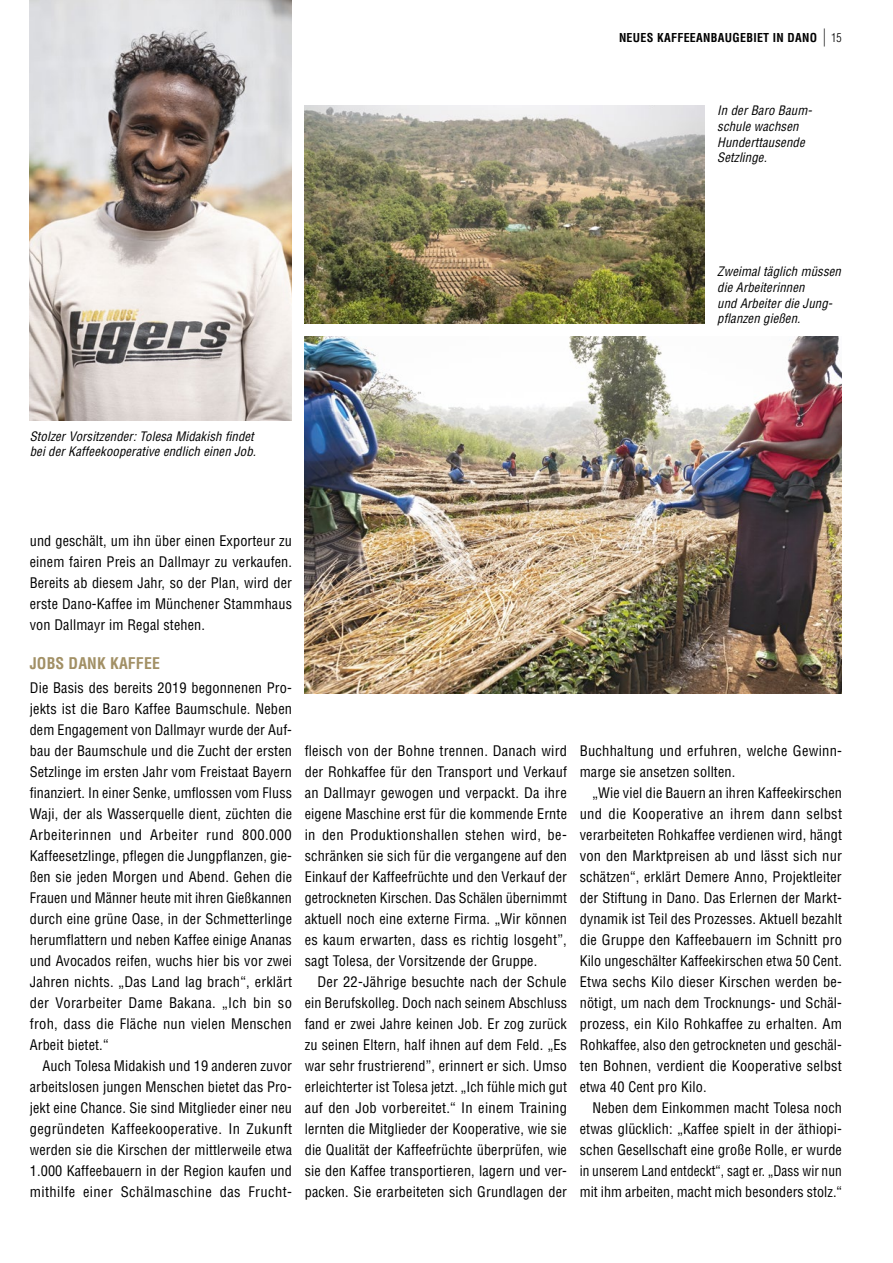
<style>
.page{position:relative;width:893px;height:1263px;background:#fff}
.page>*{position:absolute;margin:0;border:0;box-sizing:border-box;transform-origin:0 0}
.t1{font:700 condensed 15.75px "Helvetica";letter-spacing:.01em;color:#a29065}
.t2{font:condensed 14.25px/21px "Helvetica";letter-spacing:.01em;color:#000;text-align:justify}
.t3{font:italic condensed 12.75px/15.8px "Helvetica";letter-spacing:.01em;color:#000}
.t4{font:700 condensed 12px "Helvetica";letter-spacing:.025em;color:#000}
.s1{font-weight:300;font-size:18px}
.s2{font-weight:300}
</style>
<div class="page">
<img style="left:30px;top:0;width:262px;height:420px">
<img style="left:305px;top:105px;width:399px;height:218px">
<img style="left:305px;top:336px;width:537px;height:357px">
<p class="t4" style="left:619px;top:30px;width:224px">NEUES KAFFEEANBAUGEBIET IN DANO <span class="s1">|</span> <span class="s2">15</span></p>
<p class="t3" style="left:717px;top:103px;width:96px">In der Baro Baum&shy;schule wachsen<br>Hunderttausende<br>Setzlinge.</p>
<p class="t3" style="left:717px;top:263px;width:125px">Zweimal täglich müssen die Arbeiterinnen<br>und Arbeiter die Jung&shy;pflanzen gießen.</p>
<p class="t3" style="left:30px;top:428px;width:228px">Stolzer Vorsitzender: Tolesa Midakish findet bei der Kaffeekooperative endlich einen Job.</p>
<p class="t2" style="left:30px;top:530px;width:264px">und geschält, um ihn über einen Exporteur zu einem fairen Preis an Dallmayr zu verkaufen.<br>Bereits ab diesem Jahr, so der Plan, wird der erste Dano-Kaffee im Münchener Stammhaus von Dallmayr im Regal stehen.</p>
<p class="t1" style="left:30px;top:653px;width:132px">JOBS DANK KAFFEE</p>
<p class="t2" style="left:30px;top:677px;width:264px">Die Basis des bereits 2019 begonnenen Pro&shy;jekts ist die Baro Kaffee Baumschule. Neben dem Engagement von Dallmayr wurde der Auf&shy;bau der Baumschule und die Zucht der ersten Setzlinge im ersten Jahr vom Freistaat Bayern finanziert. In einer Senke, umflossen vom Fluss Waji, der als Wasserquelle dient, züchten die Arbeiterinnen und Arbeiter rund 800.000<br>Kaffeesetzlinge, pflegen die Jungpflanzen, gie&shy;ßen sie jeden Morgen und Abend. Gehen die Frauen und Männer heute mit ihren Gießkannen durch eine grüne Oase, in der Schmetterlinge herumflattern und neben Kaffee einige Ananas und Avocados reifen, wuchs hier bis vor zwei Jahren nichts. „Das Land lag brach“, erklärt der Vorarbeiter Dame Bakana. „Ich bin so froh, dass die Fläche nun vielen Menschen Arbeit bietet.“</p>
<p class="t2" style="left:30px;top:1055px;width:264px;text-indent:13px">Auch Tolesa Midakish und 19 anderen zuvor arbeitslosen jungen Menschen bietet das Pro&shy;jekt eine Chance. Sie sind Mitglieder einer neu gegründeten Kaffeekooperative. In Zukunft werden sie die Kirschen der mittlerweile etwa 1.000 Kaffeebauern in der Region kaufen und mithilfe einer Schälmaschine das Frucht-</p>
<p class="t2" style="left:305px;top:740px;width:264px">fleisch von der Bohne trennen. Danach wird der Rohkaffee für den Transport und Verkauf an Dallmayr gewogen und verpackt. Da ihre eigene Maschine erst für die kommende Ernte in den Produktionshallen stehen wird, be&shy;schränken sie sich für die vergangene auf den Einkauf der Kaffeefrüchte und den Verkauf der getrockneten Kirschen. Das Schälen übernimmt aktuell noch eine externe Firma. „Wir können es kaum erwarten, dass es richtig losgeht”, sagt Tolesa, der Vorsitzende der Gruppe.</p>
<p class="t2" style="left:305px;top:971px;width:264px;text-indent:13px">Der 22-Jährige besuchte nach der Schule ein Berufskolleg. Doch nach seinem Abschluss fand er zwei Jahre keinen Job. Er zog zurück zu seinen Eltern, half ihnen auf dem Feld. „Es war sehr frustrierend”, erinnert er sich. Umso erleichterter ist Tolesa jetzt. „Ich fühle mich gut auf den Job vorbereitet.“ In einem Training lernten die Mitglieder der Kooperative, wie sie die Qualität der Kaffeefrüchte überprüfen, wie sie den Kaffee transportieren, lagern und ver&shy;packen. Sie erarbeiteten sich Grundlagen der</p>
<p class="t2" style="left:580px;top:740px;width:262px">Buchhaltung und erfuhren, welche Gewinn&shy;marge sie ansetzen sollten.</p>
<p class="t2" style="left:580px;top:782px;width:264px;text-indent:13px">„Wie viel die Bauern an ihren Kaffeekirschen und die Kooperative an ihrem dann selbst verarbeiteten Rohkaffee verdienen wird, hängt von den Marktpreisen ab und lässt sich nur schätzen“, erklärt Demere Anno, Projektleiter der Stiftung in Dano. Das Erlernen der Markt&shy;dynamik ist Teil des Prozesses. Aktuell bezahlt die Gruppe den Kaffeebauern im Schnitt pro Kilo ungeschälter Kaffeekirschen etwa 50 Cent.<br>Etwa sechs Kilo dieser Kirschen werden be&shy;nötigt, um nach dem Trocknungs- und Schäl&shy;prozess, ein Kilo Rohkaffee zu erhalten. Am Rohkaffee, also den getrockneten und geschäl&shy;ten Bohnen, verdient die Kooperative selbst etwa 40 Cent pro Kilo.</p>
<p class="t2" style="left:580px;top:1097px;width:264px;text-indent:13px">Neben dem Einkommen macht Tolesa noch etwas glücklich: „Kaffee spielt in der äthiopi&shy;schen Gesellschaft eine große Rolle, er wurde in unserem Land entdeckt“, sagt er. „Dass wir nun mit ihm arbeiten, macht mich besonders stolz.“</p>
</div>
